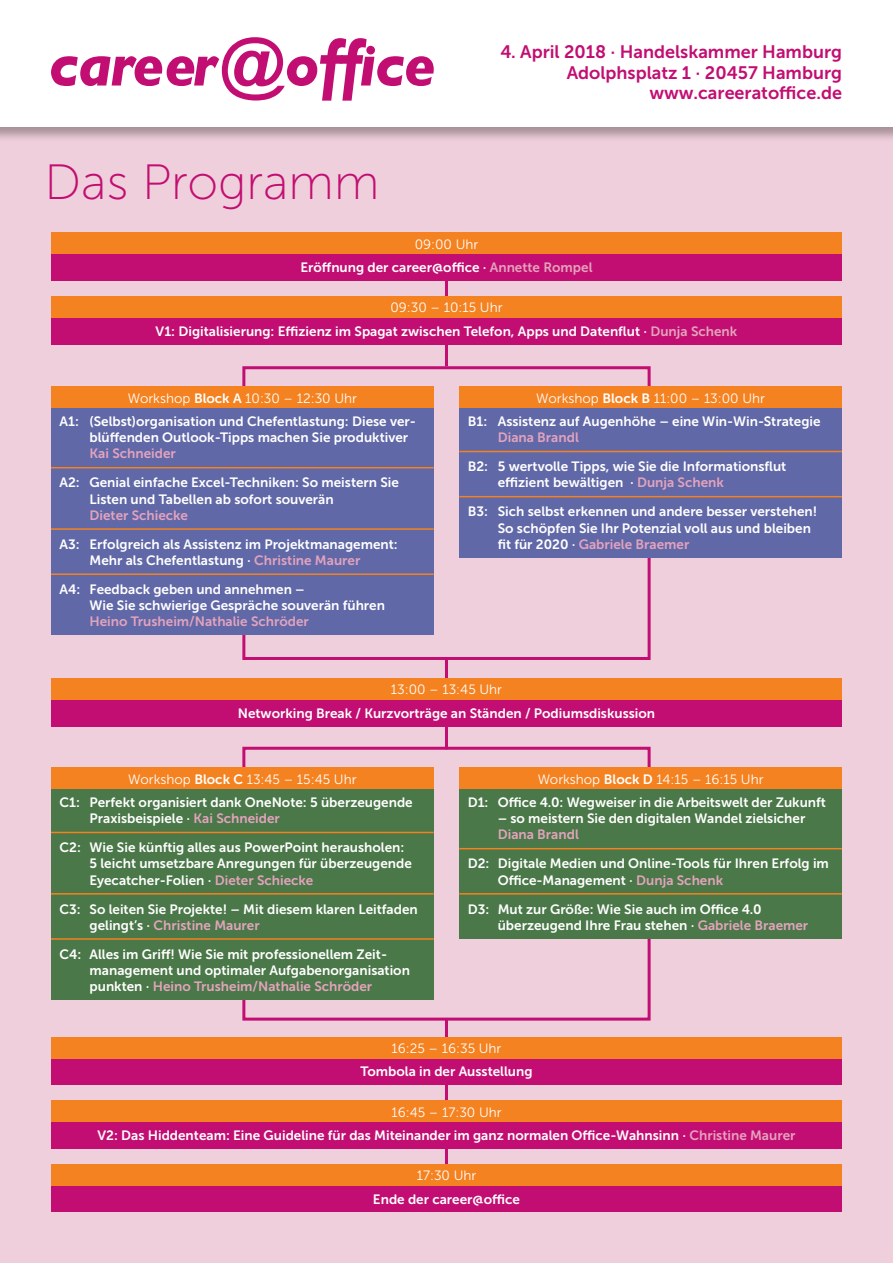
<style>
.page{position:relative;width:893px;height:1263px;background:#efcfdb}
.page>*{position:absolute;margin:0;border:0;box-sizing:border-box;transform-origin:0 0}
.t1{font:49.5px "Museo Sans 100";color:#c20e72}
.t2{font:18px/20.2px "Museo Sans 700";color:#c20e72;text-align:right}
.t3{font:13.5px/16.2px "Museo Sans 700";color:#fff}
.t4{font:13.5px "Museo Sans 300";color:#fff}
.t5{font:13.5px "Museo Sans 700";color:#e3a3bd}
.s1{color:#e3a3bd}
.s2{font-family:"Museo Sans 700"}
</style>
<div class="page">
<div style="left:242px;top:366px;width:409px;height:294px;border:3px solid #c20e72"></div>
<div style="left:242px;top:747px;width:409px;height:273px;border:3px solid #c20e72"></div>
<hr style="left:445px;top:270px;width:3px;height:96px;background:#c20e72">
<hr style="left:445px;top:659px;width:3px;height:90px;background:#c20e72">
<hr style="left:445px;top:1020px;width:3px;height:156px;background:#c20e72">
<div style="left:51px;top:234px;width:791px;height:47px;background:#c20e72"></div>
<div style="left:51px;top:233px;width:791px;height:21px;background:#f58220"></div>
<div style="left:51px;top:298px;width:791px;height:46px;background:#c20e72"></div>
<div style="left:51px;top:296px;width:791px;height:22px;background:#f58220"></div>
<div style="left:51px;top:1038px;width:791px;height:47px;background:#c20e72"></div>
<div style="left:51px;top:1037px;width:791px;height:21px;background:#f58220"></div>
<div style="left:51px;top:1102px;width:791px;height:46px;background:#c20e72"></div>
<div style="left:51px;top:1100px;width:791px;height:22px;background:#f58220"></div>
<div style="left:51px;top:1165px;width:791px;height:47px;background:#c20e72"></div>
<div style="left:51px;top:1164px;width:791px;height:21px;background:#f58220"></div>
<div style="left:51px;top:680px;width:791px;height:46px;background:#c20e72"></div>
<div style="left:51px;top:678px;width:791px;height:22px;background:#f58220"></div>
<div style="left:51px;top:769px;width:383px;height:230px;background:#4a7848"></div>
<div style="left:51px;top:768px;width:383px;height:21px;background:#f58220"></div>
<hr style="left:51px;top:832px;width:383px;height:1px;background:#f58220">
<hr style="left:51px;top:893px;width:383px;height:1px;background:#f58220">
<hr style="left:51px;top:938px;width:383px;height:2px;background:#f58220">
<div style="left:459px;top:769px;width:383px;height:169px;background:#4a7848"></div>
<div style="left:459px;top:768px;width:383px;height:21px;background:#f58220"></div>
<hr style="left:459px;top:848px;width:383px;height:1px;background:#f58220">
<hr style="left:459px;top:893px;width:383px;height:1px;background:#f58220">
<div style="left:0;top:0;width:893px;height:142px;background:#231f20;opacity:.35"></div>
<div style="left:0;top:0;width:893px;height:126px;background:#fff"></div>
<svg style="left:51px;top:37px;width:383px;height:64px"></svg>
<div style="left:51px;top:388px;width:383px;height:247px;background:#6168a7"></div>
<div style="left:51px;top:387px;width:383px;height:21px;background:#f58220"></div>
<hr style="left:51px;top:467px;width:383px;height:1px;background:#f58220">
<hr style="left:51px;top:528px;width:383px;height:2px;background:#f58220">
<hr style="left:51px;top:573px;width:383px;height:2px;background:#f58220">
<div style="left:459px;top:388px;width:383px;height:169px;background:#6168a7"></div>
<div style="left:459px;top:387px;width:383px;height:21px;background:#f58220"></div>
<hr style="left:459px;top:451px;width:383px;height:1px;background:#f58220">
<hr style="left:459px;top:496px;width:383px;height:1px;background:#f58220">
<h1 class="t1" style="left:45px;top:156px;width:336px">Das Programm</h1>
<h2 class="t2" style="left:500px;top:42px;width:343px">4. April 2018 · Handelskammer Hamburg<br>Adolphsplatz 1 · 20457 Hamburg www.careeratoffice.de</h2>
<p class="t4" style="left:415px;top:237px;width:65px">09:00 Uhr</p>
<p class="t3" style="left:300px;top:259px;width:294px">Eröffnung der career@office · <span class="s1">Annette Rompel</span></p>
<p class="t4" style="left:390px;top:300px;width:113px">09:30 – 10:15 Uhr</p>
<p class="t3" style="left:156px;top:323px;width:583px">V1: Digitalisierung: Effizienz im Spagat zwischen Telefon, Apps und Datenflut · <span class="s1">Dunja Schenk</span></p>
<p class="t4" style="left:128px;top:391px;width:231px">Workshop <span class="s2">Block A</span> 10:30 – 12:30 Uhr</p>
<p class="t3" style="left:90px;top:413px;width:328px;text-indent:-30px">A1: (Selbst)organisation und Chefentlastung: Diese ver&shy;blüffenden Outlook-Tipps machen Sie produktiver</p>
<p class="t5" style="left:90px;top:446px;width:88px">Kai Schneider</p>
<p class="t3" style="left:90px;top:475px;width:311px;text-indent:-30px">A2: Genial einfache Excel-Techniken: So meistern Sie<br>Listen und Tabellen ab sofort souverän</p>
<p class="t5" style="left:90px;top:508px;width:100px">Dieter Schiecke</p>
<p class="t3" style="left:60px;top:536px;width:340px;text-align:center">A3: Erfolgreich als Assistenz im Projektmanagement:<br>Mehr als Chefentlastung · <span class="s1">Christine Maurer</span></p>
<p class="t3" style="left:90px;top:581px;width:297px;text-indent:-30px">A4: Feedback geben und annehmen –<br>Wie Sie schwierige Gespräche souverän führen</p>
<p class="t5" style="left:90px;top:614px;width:221px">Heino Trusheim/Nathalie Schröder</p>
<p class="t4" style="left:536px;top:391px;width:230px">Workshop <span class="s2">Block B</span> 11:00 – 13:00 Uhr</p>
<p class="t3" style="left:468px;top:413px;width:354px">B1: Assistenz auf Augenhöhe – eine Win-Win-Strategie</p>
<p class="t5" style="left:498px;top:430px;width:83px">Diana Brandl</p>
<p class="t3" style="left:498px;top:458px;width:290px;text-indent:-30px">B2: 5 wertvolle Tipps, wie Sie die Informationsflut effizient bewältigen · <span class="s1">Dunja Schenk</span></p>
<p class="t3" style="left:498px;top:504px;width:321px;text-indent:-30px">B3: Sich selbst erkennen und andere besser verstehen!<br>So schöpfen Sie Ihr Potenzial voll aus und bleiben fit für 2020 · <span class="s1">Gabriele Braemer</span></p>
<p class="t4" style="left:391px;top:682px;width:113px">13:00 – 13:45 Uhr</p>
<p class="t3" style="left:238px;top:705px;width:419px">Networking Break / Kurzvorträge an Ständen / Podiumsdiskussion</p>
<p class="t4" style="left:128px;top:772px;width:230px">Workshop <span class="s2">Block C</span> 13:45 – 15:45 Uhr</p>
<p class="t3" style="left:90px;top:794px;width:325px;text-indent:-30px">C1: Perfekt organisiert dank OneNote: 5 überzeugende<br>Praxisbeispiele · <span class="s1">Kai Schneider</span></p>
<p class="t3" style="left:90px;top:839px;width:324px;text-indent:-30px">C2: Wie Sie künftig alles aus PowerPoint herausholen:<br>5 leicht umsetzbare Anregungen für überzeugende<br>Eyecatcher-Folien · <span class="s1">Dieter Schiecke</span></p>
<p class="t3" style="left:90px;top:901px;width:330px;text-indent:-30px">C3: So leiten Sie Projekte! – Mit diesem klaren Leitfaden gelingt’s · <span class="s1">Christine Maurer</span></p>
<p class="t3" style="left:90px;top:946px;width:322px;text-indent:-30px">C4: Alles im Griff! Wie Sie mit professionellem Zeit&shy;management und optimaler Aufgabenorganisation punkten · <span class="s1">Heino Trusheim/Nathalie Schröder</span></p>
<p class="t4" style="left:538px;top:772px;width:227px">Workshop <span class="s2">Block D</span> 14:15 – 16:15 Uhr</p>
<p class="t3" style="left:468px;top:794px;width:360px">D1: Office 4.0: Wegweiser in die Arbeitswelt der Zukunft</p>
<p class="t3" style="left:498px;top:810px;width:309px">– so meistern Sie den digitalen Wandel zielsicher</p>
<p class="t5" style="left:498px;top:827px;width:83px">Diana Brandl</p>
<p class="t3" style="left:498px;top:856px;width:333px;text-indent:-30px">D2: Digitale Medien und Online-Tools für Ihren Erfolg im<br>Office-Management · <span class="s1">Dunja Schenk</span></p>
<p class="t3" style="left:498px;top:901px;width:312px;text-indent:-30px">D3: Mut zur Größe: Wie Sie auch im Office 4.0 überzeugend Ihre Frau stehen · <span class="s1">Gabriele Braemer</span></p>
<p class="t4" style="left:392px;top:1041px;width:111px">16:25 – 16:35 Uhr</p>
<p class="t3" style="left:360px;top:1063px;width:174px">Tombola in der Ausstellung</p>
<p class="t4" style="left:391px;top:1104px;width:112px">16:45 – 17:30 Uhr</p>
<p class="t3" style="left:97px;top:1127px;width:699px">V2: Das Hiddenteam: Eine Guideline für das Miteinander im ganz normalen Office-Wahnsinn · <span class="s1">Christine Maurer</span></p>
<p class="t4" style="left:417px;top:1168px;width:61px">17:30 Uhr</p>
<p class="t3" style="left:373px;top:1191px;width:149px">Ende der career@office</p>
</div>
